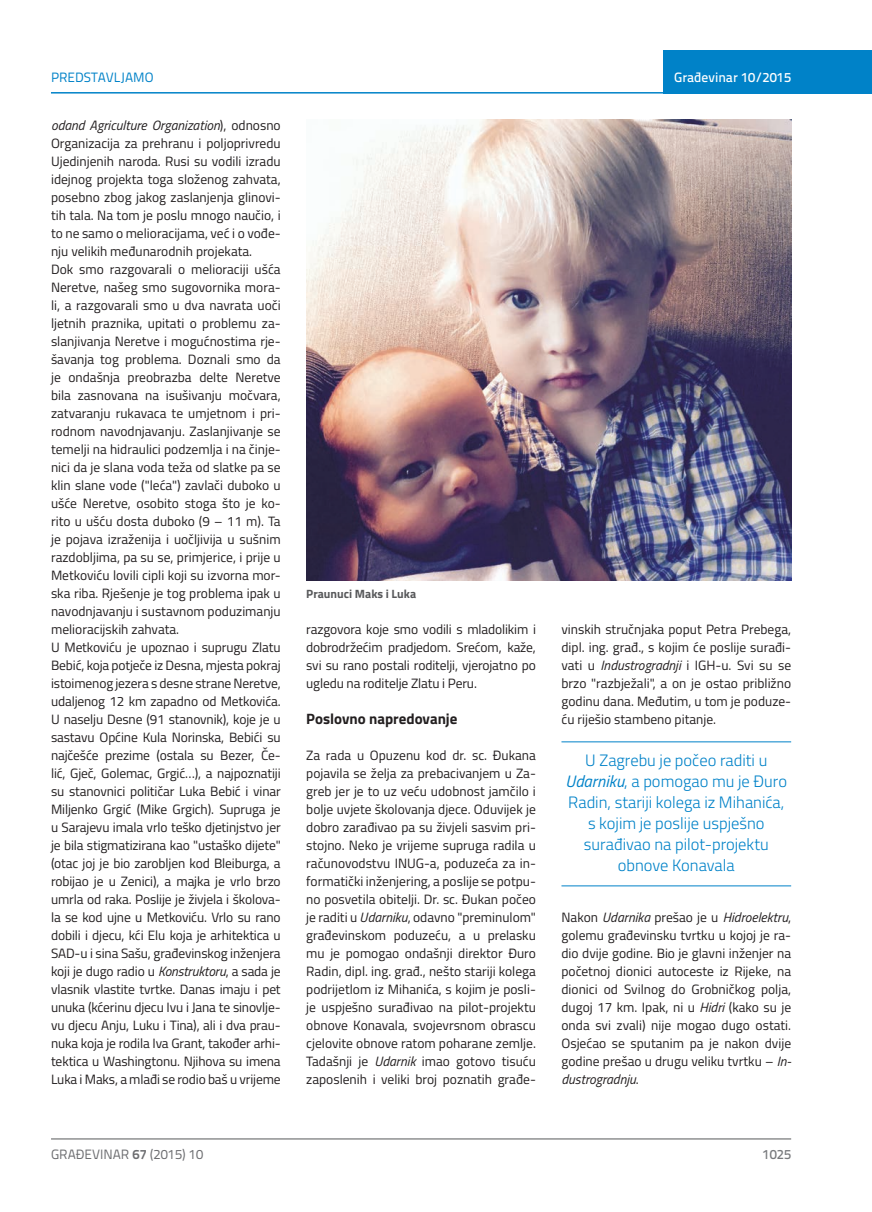
<style>
.page{position:relative;width:872px;height:1212px;background:#fff}
.page>*{position:absolute;margin:0;border:0;box-sizing:border-box;transform-origin:0 0}
.t1{font:300 16.5px/21px "Titillium";color:#0082c8;text-align:center}
.t2{font:700 15px "Titillium";color:#231f20}
.t3{font:13.5px/18px "Titillium";letter-spacing:-.005em;color:#231f20;text-align:justify}
.t4{font:13.5px "Titillium Text 22 L";color:#6c6d70}
.t5{font:500 13.5px "Titillium Text 22 L";color:#fff}
.t6{font:13.5px "Titillium Text 22 L";color:#0082c8}
.t7{font:500 13.5px "Titillium Text 22 L";color:#787a7d}
.t8{font:700 12px "Titillium";color:#57585a}
.s1{font-style:italic}
.s2{font-weight:400;font-style:italic}
.s3{font-weight:700}
</style>
<div class="page">
<hr style="left:51px;top:1139px;width:740px;height:1px;background:#57585a">
<div style="left:663px;top:50px;width:209px;height:44px;background:#0082c8"></div>
<hr style="left:51px;top:92px;width:821px;height:2px;background:#0082c8">
<hr style="left:561px;top:741px;width:230px;height:1px;background:#0082c8">
<hr style="left:561px;top:885px;width:230px;height:1px;background:#0082c8">
<img style="left:306px;top:120px;width:485px;height:460px">
<p class="t6" style="left:51px;top:68px;width:104px">PREDSTAVLJAMO</p>
<p class="t5" style="left:674px;top:67px;width:118px">Građevinar 10/2015</p>
<p class="t3" style="left:51px;top:115px;width:231px;text-align:left"><span class="s1">odand Agriculture Organization</span>), odnosno Organizacija za prehranu i poljoprivredu Ujedinjenih naroda. Rusi su vodili izradu idejnog projekta toga složenog zahvata, posebno zbog jakog zaslanjenja glinovi&shy;tih tala. Na tom je poslu mnogo naučio, i to ne samo o melioracijama, već i o vođe&shy;nju velikih međunarodnih projekata.<br>Dok smo razgovarali o melioraciji ušća Neretve, našeg smo sugovornika mora&shy;li, a razgovarali smo u dva navrata uoči ljetnih praznika, upitati o problemu za&shy;slanjivanja Neretve i mogućnostima rje&shy;šavanja tog problema. Doznali smo da je ondašnja preobrazba delte Neretve bila zasnovana na isušivanju močvara, zatvaranju rukavaca te umjetnom i pri&shy;rodnom navodnjavanju. Zaslanjivanje se temelji na hidraulici podzemlja i na činje&shy;nici da je slana voda teža od slatke pa se klin slane vode ("leća") zavlači duboko u ušće Neretve, osobito stoga što je ko&shy;rito u ušću dosta duboko (9 – 11 m). Ta je pojava izraženija i uočljivija u sušnim razdobljima, pa su se, primjerice, i prije u Metkoviću lovili cipli koji su izvorna mor&shy;ska riba. Rješenje je tog problema ipak u navodnjavanju i sustavnom poduzimanju melioracijskih zahvata.<br>U Metkoviću je upoznao i suprugu Zlatu Bebić, koja potječe iz Desna, mjesta pokraj istoimenog jezera s desne strane Neretve, udaljenog 12 km zapadno od Metkovića.<br>U naselju Desne (91 stanovnik), koje je u sastavu Općine Kula Norinska, Bebići su najčešće prezime (ostala su Bezer, Če&shy;lić, Gječ, Golemac, Grgić…), a najpoznatiji su stanovnici političar Luka Bebić i vinar Miljenko Grgić (Mike Grgich). Supruga je u Sarajevu imala vrlo teško djetinjstvo jer je bila stigmatizirana kao "ustaško dijete" (otac joj je bio zarobljen kod Bleiburga, a robijao je u Zenici), a majka je vrlo brzo umrla od raka. Poslije je živjela i školova&shy;la se kod ujne u Metkoviću. Vrlo su rano dobili i djecu, kći Elu koja je arhitektica u SAD-u i sina Sašu, građevinskog inženjera koji je dugo radio u <span class="s1">Konstruktoru</span>, a sada je vlasnik vlastite tvrtke. Danas imaju i pet unuka (kćerinu djecu Ivu i Jana te sinovlje&shy;vu djecu Anju, Luku i Tina), ali i dva prau&shy;nuka koja je rodila Iva Grant, također arhi&shy;tektica u Washingtonu. Njihova su imena Luka i Maks, a mlađi se rodio baš u vrijeme</p>
<p class="t8" style="left:306px;top:584px;width:111px">Praunuci Maks i Luka</p>
<p class="t3" style="left:561px;top:619px;width:231px">vinskih stručnjaka poput Petra Prebega, dipl. ing. građ., s kojim će poslije surađi&shy;vati u <span class="s1">Industrogradnji</span> i IGH-u. Svi su se brzo "razbježali", a on je ostao približno godinu dana. Međutim, u tom je poduze&shy;ću riješio stambeno pitanje.</p>
<p class="t1" style="left:565px;top:749px;width:223px">U Zagrebu je počeo raditi u<br><span class="s2">Udarniku</span>, a pomogao mu je Đuro<br>Radin, stariji kolega iz Mihanića, s kojim je poslije uspješno surađivao na pilot-projektu obnove Konavala</p>
<p class="t3" style="left:306px;top:619px;width:231px">razgovora koje smo vodili s mladolikim i dobrodržećim pradjedom. Srećom, kaže, svi su rano postali roditelji, vjerojatno po ugledu na roditelje Zlatu i Peru.</p>
<p class="t2" style="left:306px;top:707px;width:153px">Poslovno napredovanje</p>
<p class="t3" style="left:306px;top:746px;width:231px">Za rada u Opuzenu kod dr. sc. Đukana pojavila se želja za prebacivanjem u Za&shy;greb jer je to uz veću udobnost jamčilo i bolje uvjete školovanja djece. Oduvijek je dobro zarađivao pa su živjeli sasvim pri&shy;stojno. Neko je vrijeme supruga radila u računovodstvu INUG-a, poduzeća za in&shy;formatički inženjering, a poslije se potpu&shy;no posvetila obitelji. Dr. sc. Đukan počeo je raditi u <span class="s1">Udarniku</span>, odavno "preminulom" građevinskom poduzeću, a u prelasku mu je pomogao ondašnji direktor Đuro Radin, dipl. ing. građ., nešto stariji kolega podrijetlom iz Mihanića, s kojim je posli&shy;je uspješno surađivao na pilot-projektu obnove Konavala, svojevrsnom obrascu cjelovite obnove ratom poharane zemlje.<br>Tadašnji je <span class="s1">Udarnik</span> imao gotovo tisuću zaposlenih i veliki broj poznatih građe-</p>
<p class="t3" style="left:561px;top:908px;width:231px">Nakon <span class="s1">Udarnika</span> prešao je u <span class="s1">Hidroelektru</span>, golemu građevinsku tvrtku u kojoj je ra&shy;dio dvije godine. Bio je glavni inženjer na početnoj dionici autoceste iz Rijeke, na dionici od Svilnog do Grobničkog polja, dugoj 17 km. Ipak, ni u <span class="s1">Hidri</span> (kako su je onda svi zvali) nije mogao dugo ostati.<br>Osjećao se sputanim pa je nakon dvije godine prešao u drugu veliku tvrtku – <span class="s1">In&shy;dustrogradnju</span>.</p>
<p class="t4" style="left:51px;top:1144px;width:154px">GRAĐEVINAR <span class="s3">67</span> (2015) 10</p>
<p class="t7" style="left:762px;top:1144px;width:30px">1025</p>
</div>
